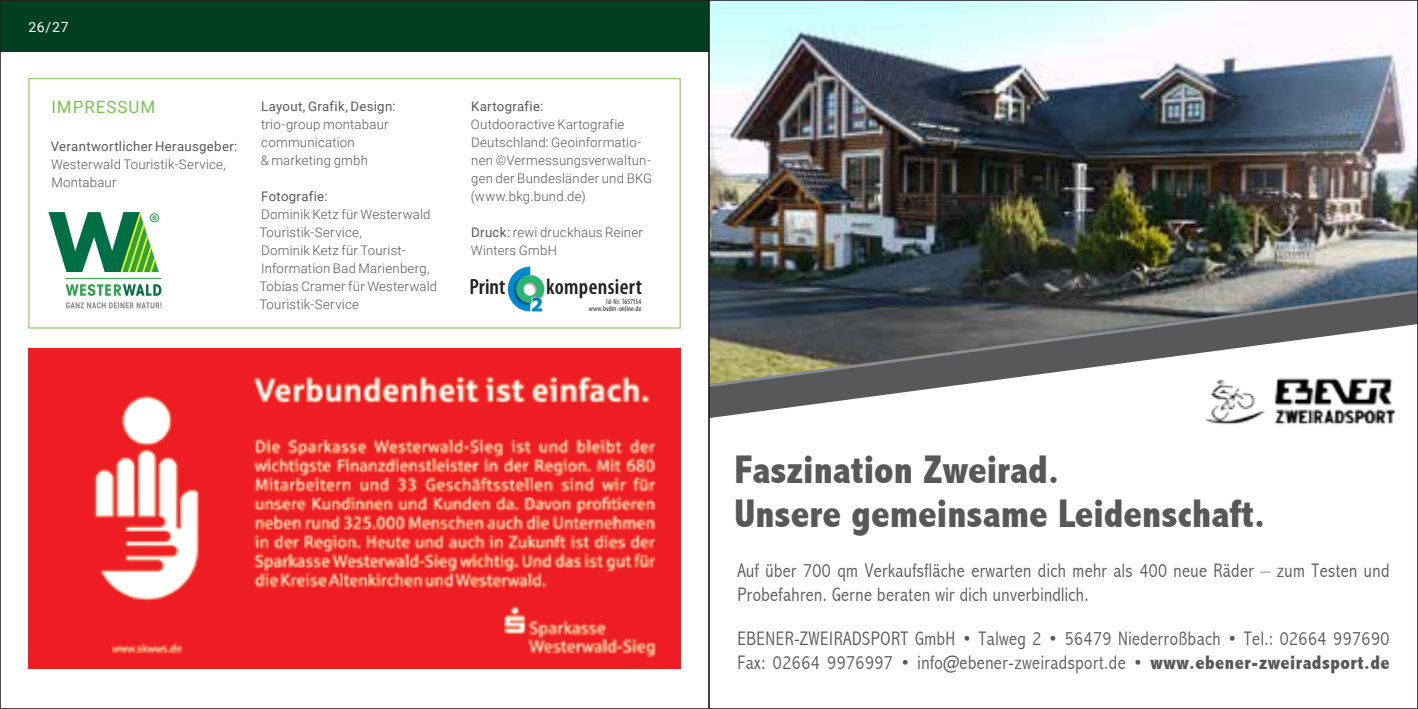
<style>
.page{position:relative;width:1418px;height:709px;background:#fff}
.page>*{position:absolute;margin:0;border:0;box-sizing:border-box;transform-origin:0 0}
.t1{font:800 condensed 40px/44px "Abadi";color:#57585a}
.t2{font:27.4px "Myriad Pro";color:#29a449}
.t3{font:600 condensed 22px "Myriad Pro";letter-spacing:.015em;color:#231f20}
.t4{font:300 condensed 19.6px/24px "Abadi";letter-spacing:.02em;color:#57585a}
.t5{font:17px "Roboto";letter-spacing:.055em;color:#7cc352}
.t6{font:14px "Roboto";color:#fff}
.t7{font:300 13.2px/18px "Roboto";letter-spacing:.015em;color:#57585a}
.t8{font:13.2px "Roboto";letter-spacing:.025em;color:#57585a}
.t9{font:condensed 7.4px/7.4px "Myriad Pro";letter-spacing:.035em;color:#231f20;text-align:right}
.s1{font-weight:400}
.s2{font-weight:800}
</style>
<div class="page">
<div style="left:0;top:0;width:709px;height:51px;background:#003f22"></div>
<img style="left:28px;top:348px;width:652px;height:320px">
<div style="left:28px;top:78px;width:652px;height:250px;border:1px solid #7cc352"></div>
<svg style="left:66px;top:284px;width:95px;height:12px"></svg>
<hr style="left:65px;top:278px;width:96px;height:1px;background:#29a449">
<svg style="left:49px;top:212px;width:110px;height:60px"></svg>
<svg style="left:66px;top:302px;width:95px;height:6px"></svg>
<svg style="left:508px;top:267px;width:36px;height:44px"></svg>
<svg style="left:711px;top:389px;width:217px;height:29px"></svg>
<img style="left:711px;top:2px;width:704px;height:284px">
<img style="left:1205px;top:389px;width:191px;height:36px">
<svg style="left:711px;top:286px;width:704px;height:103px"></svg>
<p class="t6" style="left:28px;top:17px;width:42px">26/27</p>
<p class="t5" style="left:51px;top:95px;width:105px">IMPRESSUM</p>
<p class="t8" style="left:51px;top:137px;width:188px">Verantwortlicher Herausgeber:</p>
<p class="t7" style="left:51px;top:154px;width:176px">Westerwald Touristik-Service,<br>Montabaur</p>
<h2 class="t2" style="left:149px;top:205px;width:13px">®</h2>
<p class="t8" style="left:261px;top:97px;width:136px">Layout, Grafik, Design:</p>
<p class="t7" style="left:261px;top:115px;width:129px">trio-group montabaur communication<br>&amp; marketing gmbh</p>
<p class="t8" style="left:261px;top:187px;width:68px">Fotografie:</p>
<p class="t7" style="left:259px;top:204px;width:179px">Dominik Ketz für Westerwald<br>Touristik-Service,<br>Dominik Ketz für Tourist--<br>Information Bad Marienberg,<br>Tobias Cramer für Westerwald<br>Touristik-Service</p>
<p class="t8" style="left:471px;top:97px;width:74px">Kartografie:</p>
<p class="t7" style="left:471px;top:115px;width:183px">Outdooractive Kartografie<br>Deutschland: Geoinformatio&shy;nen ©Vermessungsverwaltun&shy;gen der Bundesländer und BKG (www.bkg.bund.de)</p>
<p class="t7" style="left:471px;top:222px;width:174px"><span class="s1">Druck:</span> rewi druckhaus Reiner<br>Winters GmbH</p>
<h3 class="t3" style="left:469px;top:273px;width:37px">Print</h3>
<h3 class="t3" style="left:546px;top:273px;width:98px">kompensiert</h3>
<p class="t9" style="left:588px;top:298px;width:54px">Id-Nr. 1657154 www.bvdm-online.de</p>
<h1 class="t1" style="left:734px;top:448px;width:532px">Faszination Zweirad.<br>Unsere gemeinsame Leidenschaft.</h1>
<h3 class="t4" style="left:737px;top:558px;width:653px">Auf über 700 qm Verkaufsfläche erwarten dich mehr als 400 neue Räder – zum Testen und<br>Probefahren. Gerne beraten wir dich unverbindlich.</h3>
<h3 class="t4" style="left:737px;top:626px;width:654px">EBENER-ZWEIRADSPORT GmbH • Talweg 2 • 56479 Niederroßbach • Tel.: 02664 997690<br>Fax: 02664 9976997 • info@ebener-zweiradsport.de • <span class="s2">www.ebener-zweiradsport.de</span></h3>
</div>
